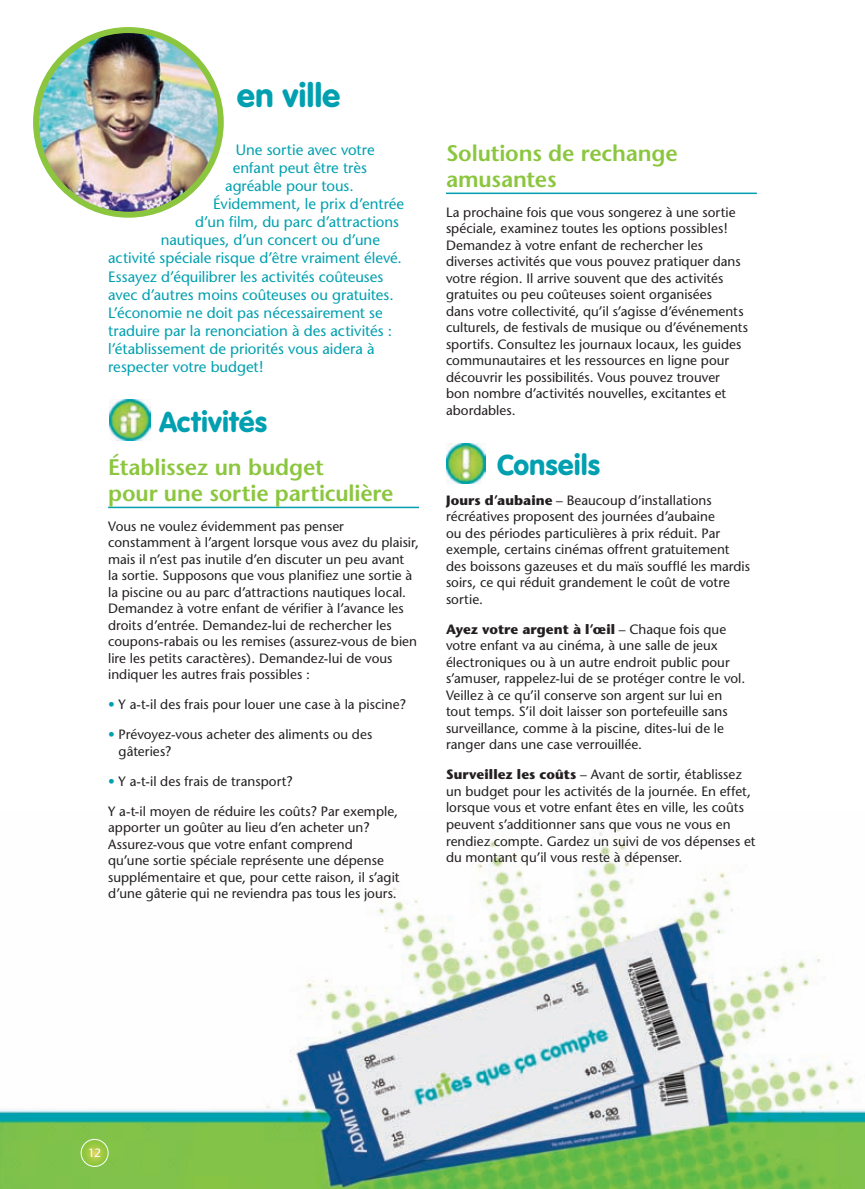
<style>
.page{position:relative;width:865px;height:1189px;background:#fff}
.page>*{position:absolute;margin:0;border:0;box-sizing:border-box;transform-origin:0 0}
.t1{font:34.5px "VAG Rundschrift D";letter-spacing:-.005em;color:#00a0b0}
.t2{font:30px "VAG Rundschrift D";letter-spacing:-.015em;color:#00a0b0}
.t3{font:600 22.5px/25.5px "Stone Sans";letter-spacing:-.005em;color:#8bc63e}
.t4{font:15px "Stone Sans";color:#00a0b0}
.t5{font:13.5px/16.5px "Stone Sans";letter-spacing:.005em;color:#231f20}
.t6{font:12px "Stone Sans";color:#fff}
.s1{color:#00a0b0}
.s2{font-weight:700}
</style>
<div class="page">
<img style="left:0;top:827px;width:864px;height:361px">
<hr style="left:446px;top:192px;width:310px;height:2px;background:#00a0b0">
<img style="left:446px;top:443px;width:39px;height:40px">
<img style="left:109px;top:400px;width:41px;height:40px">
<hr style="left:108px;top:506px;width:311px;height:2px;background:#00a0b0">
<img style="left:36px;top:30px;width:185px;height:185px;border-radius:92px">
<div style="left:33px;top:27px;width:191px;height:191px;border:6px solid #8bc63e;border-radius:50%"></div>
<svg style="left:81px;top:1139px;width:27px;height:27px"></svg>
<div style="left:81px;top:1138px;width:27px;height:28px;border:1px solid #fff;border-radius:50%"></div>
<h1 class="t1" style="left:237px;top:75px;width:105px">en ville</h1>
<p class="t4" style="left:236px;top:141px;width:140px">Une sortie avec votre</p>
<p class="t4" style="left:233px;top:159px;width:136px">enfant peut être très</p>
<p class="t4" style="left:225px;top:177px;width:130px">agréable pour tous.</p>
<p class="t4" style="left:213px;top:195px;width:192px">Évidemment, le prix d’entrée</p>
<p class="t4" style="left:195px;top:213px;width:205px">d’un film, du parc d’attractions</p>
<p class="t4" style="left:161px;top:231px;width:221px">nautiques, d’un concert ou d’une</p>
<p class="t4" style="left:108px;top:249px;width:295px">activité spéciale risque d’être vraiment élevé.</p>
<p class="t4" style="left:108px;top:267px;width:276px">Essayez d’équilibrer les activités coûteuses</p>
<p class="t4" style="left:108px;top:285px;width:287px">avec d’autres moins coûteuses ou gratuites.</p>
<p class="t4" style="left:108px;top:303px;width:276px">L’économie ne doit pas nécessairement se</p>
<p class="t4" style="left:108px;top:321px;width:285px">traduire par la renonciation à des activités :</p>
<p class="t4" style="left:108px;top:339px;width:268px">l’établissement de priorités vous aidera à</p>
<p class="t4" style="left:108px;top:357px;width:157px">respecter votre budget!</p>
<h2 class="t2" style="left:159px;top:404px;width:110px">Activités</h2>
<h3 class="t3" style="left:108px;top:454px;width:287px">Établissez un budget<br>pour une sortie particulière</h3>
<p class="t5" style="left:108px;top:517px;width:312px">Vous ne voulez évidemment pas penser constamment à l’argent lorsque vous avez du plaisir, mais il n’est pas inutile d’en discuter un peu avant<br>la sortie. Supposons que vous planifiez une sortie à la piscine ou au parc d’attractions nautiques local.<br>Demandez à votre enfant de vérifier à l’avance les droits d’entrée. Demandez-lui de rechercher les coupons-rabais ou les remises (assurez-vous de bien lire les petits caractères). Demandez-lui de vous indiquer les autres frais possibles :</p>
<p class="t5" style="left:108px;top:696px;width:299px"><span class="s1">•</span> Y a-t-il des frais pour louer une case à la piscine?</p>
<p class="t5" style="left:119px;top:726px;width:255px;text-indent:-10px"><span class="s1">•</span> Prévoyez-vous acheter des aliments ou des gâteries?</p>
<p class="t5" style="left:108px;top:772px;width:186px"><span class="s1">•</span> Y a-t-il des frais de transport?</p>
<p class="t5" style="left:108px;top:802px;width:293px">Y a-t-il moyen de réduire les coûts? Par exemple, apporter un goûter au lieu d’en acheter un?<br>Assurez-vous que votre enfant comprend<br>qu’une sortie spéciale représente une dépense supplémentaire et que, pour cette raison, il s’agit d’une gâterie qui ne reviendra pas tous les jours.</p>
<h3 class="t3" style="left:446px;top:140px;width:233px">Solutions de rechange amusantes</h3>
<p class="t5" style="left:446px;top:203px;width:303px">La prochaine fois que vous songerez à une sortie spéciale, examinez toutes les options possibles!<br>Demandez à votre enfant de rechercher les diverses activités que vous pouvez pratiquer dans votre région. Il arrive souvent que des activités gratuites ou peu coûteuses soient organisées<br>dans votre collectivité, qu’il s’agisse d’événements culturels, de festivals de musique ou d’événements sportifs. Consultez les journaux locaux, les guides communautaires et les ressources en ligne pour découvrir les possibilités. Vous pouvez trouver<br>bon nombre d’activités nouvelles, excitantes et abordables.</p>
<h2 class="t2" style="left:497px;top:447px;width:105px">Conseils</h2>
<p class="t5" style="left:446px;top:491px;width:305px"><span class="s2">Jours d’aubaine</span> – Beaucoup d’installations récréatives proposent des journées d’aubaine<br>ou des périodes particulières à prix réduit. Par exemple, certains cinémas offrent gratuitement des boissons gazeuses et du maïs soufflé les mardis soirs, ce qui réduit grandement le coût de votre sortie.</p>
<p class="t5" style="left:446px;top:620px;width:300px"><span class="s2">Ayez votre argent à l’œil</span> – Chaque fois que votre enfant va au cinéma, à une salle de jeux électroniques ou à un autre endroit public pour s’amuser, rappelez-lui de se protéger contre le vol.<br>Veillez à ce qu’il conserve son argent sur lui en tout temps. S’il doit laisser son portefeuille sans surveillance, comme à la piscine, dites-lui de le ranger dans une case verrouillée.</p>
<p class="t5" style="left:446px;top:766px;width:311px"><span class="s2">Surveillez les coûts</span> – Avant de sortir, établissez un budget pour les activités de la journée. En effet, lorsque vous et votre enfant êtes en ville, les coûts peuvent s’additionner sans que vous ne vous en rendiez compte. Gardez un suivi de vos dépenses et du montant qu’il vous reste à dépenser.</p>
<p class="t6" style="left:88px;top:1145px;width:14px">12</p>
</div>
